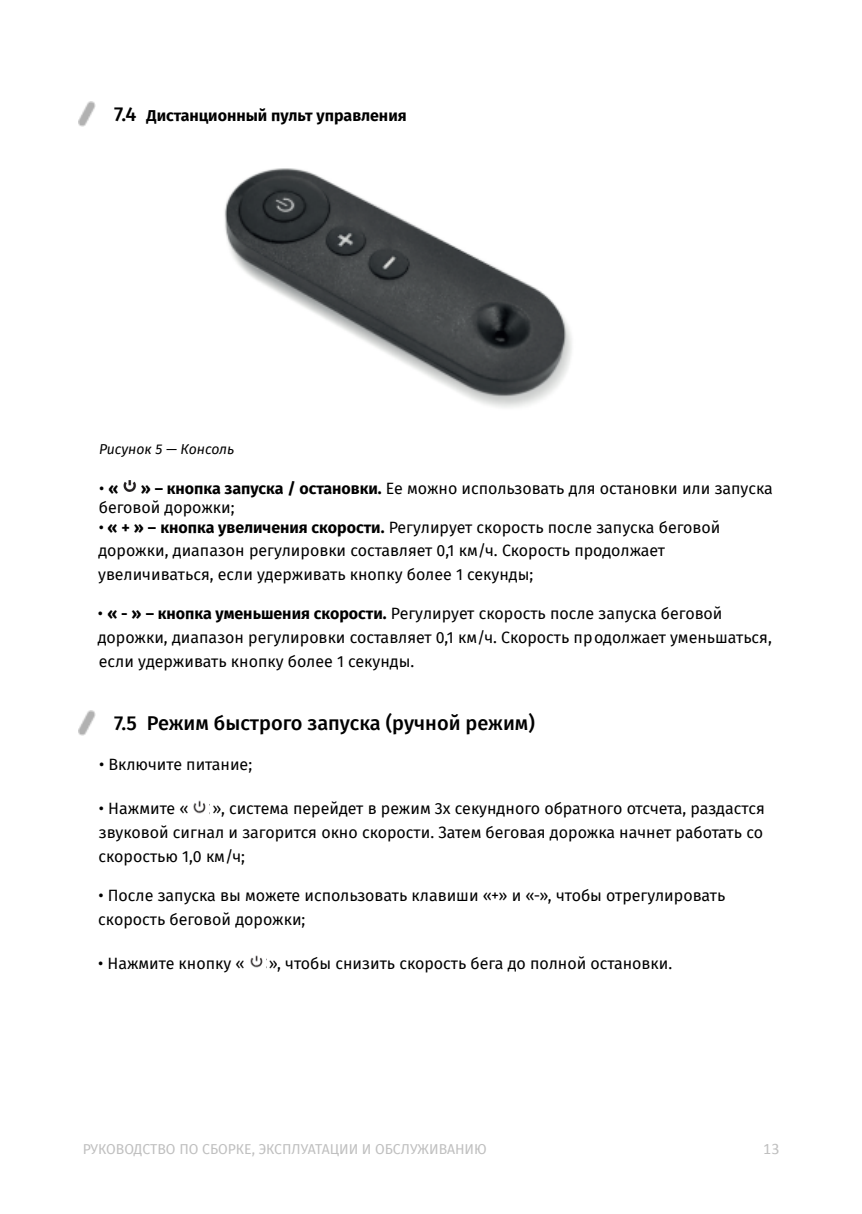
<style>
.page{position:relative;width:862px;height:1214px;background:#fff}
.page>*{position:absolute;margin:0;border:0;box-sizing:border-box;transform-origin:0 0}
.t1{font:500 20px "Fira Sans";color:#000}
.t2{font:16px/23.6px "Fira Sans";color:#000}
.t3{font:700 16px "Fira Sans";color:#000}
.t4{font:16px "Calibri";color:#bfbfbf}
.t5{font:14px "Fira Sans";color:#bfbfbf}
.t6{font:italic 14px "Fira Sans";color:#000}
.s1{font-weight:500;font-size:20px}
.s2{font-weight:700}
</style>
<div class="page">
<img style="left:224px;top:168px;width:348px;height:240px">
<img style="left:123px;top:480px;width:13px;height:12px">
<img style="left:193px;top:800px;width:17px;height:14px">
<img style="left:250px;top:955px;width:17px;height:14px">
<img style="left:78px;top:101px;width:18px;height:26px">
<img style="left:78px;top:710px;width:18px;height:26px">
<p class="t3" style="left:114px;top:102px;width:294px"><span class="s1">7.4</span> Дистанционный пульт управления</p>
<p class="t6" style="left:99px;top:439px;width:137px">Рисунок 5 — Консоль</p>
<p class="t2" style="left:99px;top:476px;width:21px">• <span class="s2">«</span></p>
<p class="t2" style="left:99px;top:479px;width:676px;line-height:19.2px;text-indent:42px"><span class="s2">» – кнопка запуска / остановки.</span> Ее можно использовать для остановки или запуска беговой дорожки;</p>
<p class="t2" style="left:98px;top:515px;width:624px">• <span class="s2">« + » – кнопка увеличения скорости.</span> Регулирует скорость после запуска беговой дорожки, диапазон регулировки составляет 0,1 км/ч. Скорость продолжает увеличиваться, если удерживать кнопку более 1 секунды;</p>
<p class="t2" style="left:98px;top:602px;width:676px">• <span class="s2">« - » – кнопка уменьшения скорости.</span> Регулирует скорость после запуска беговой дорожки, диапазон регулировки составляет 0,1 км/ч. Скорость продолжает уменьшаться, если удерживать кнопку более 1 секунды.</p>
<p class="t1" style="left:114px;top:707px;width:422px">7.5 Режим быстрого запуска (ручной режим)</p>
<p class="t2" style="left:99px;top:752px;width:155px">• Включите питание;</p>
<p class="t2" style="left:99px;top:796px;width:91px">• Нажмите «</p>
<p class="t2" style="left:99px;top:796px;width:668px;text-align:justify;text-indent:114px">», система перейдет в режим 3х секундного обратного отсчета, раздастся звуковой сигнал и загорится окно скорости. Затем беговая дорожка начнет работать со скоростью 1,0 км/ч;</p>
<p class="t2" style="left:98px;top:883px;width:629px">• После запуска вы можете использовать клавиши «+» и «-», чтобы отрегулировать скорость беговой дорожки;</p>
<p class="t2" style="left:98px;top:951px;width:148px">• Нажмите кнопку «</p>
<p class="t2" style="left:269px;top:951px;width:405px">», чтобы снизить скорость бега до полной остановки.</p>
<p class="t5" style="left:83px;top:1138px;width:405px">РУКОВОДСТВО ПО СБОРКЕ, ЭКСПЛУАТАЦИИ И ОБСЛУЖИВАНИЮ</p>
<p class="t4" style="left:763px;top:1140px;width:18px">13</p>
</div>
